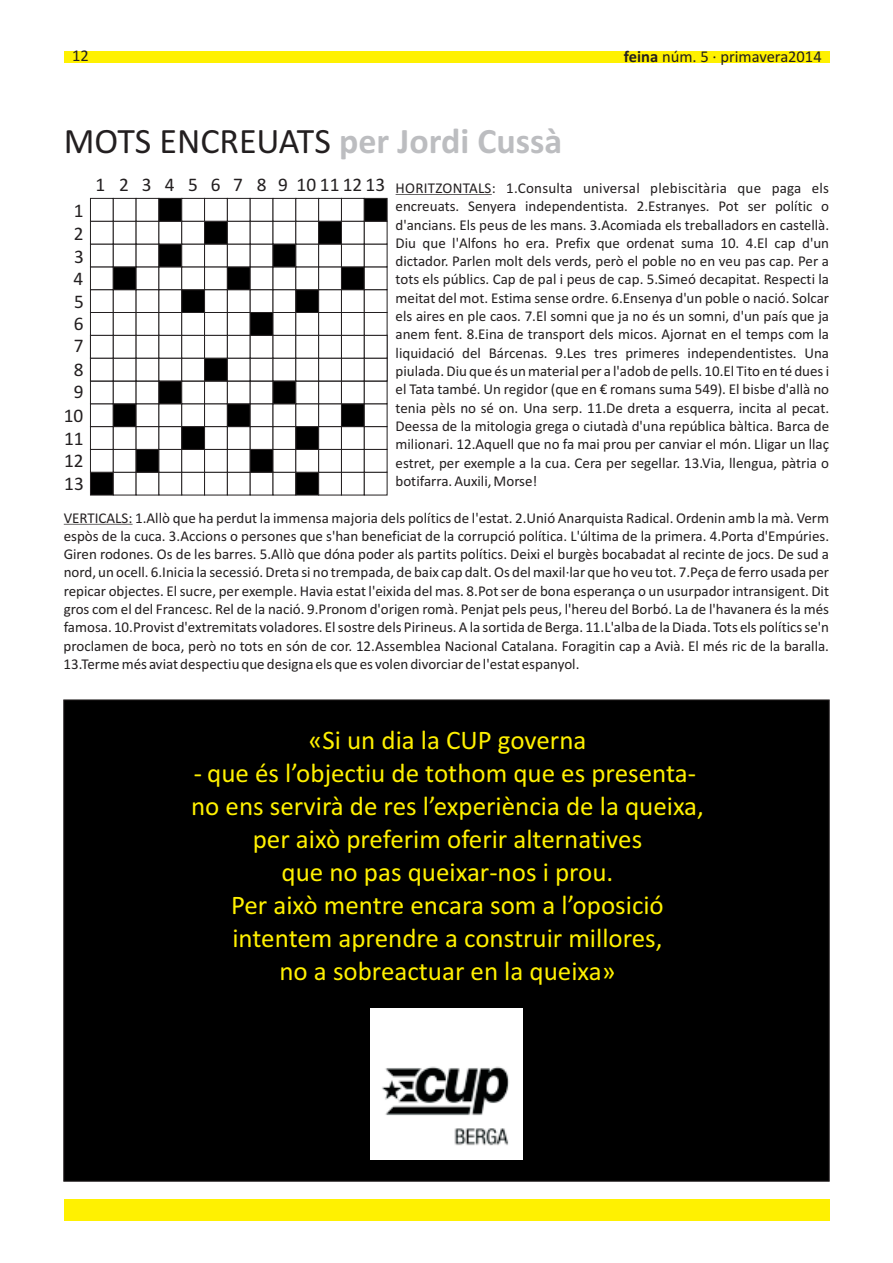
<style>
.page{position:relative;width:893px;height:1263px;background:#fff}
.page>*{position:absolute;margin:0;border:0;box-sizing:border-box;transform-origin:0 0}
.t1{font:36px "Calibri";color:#231f20}
.t2{font:27px/33px "Calibri";color:#fff101;text-align:center}
.t3{font:19.35px/22.6px "Calibri";color:#231f20;text-align:justify}
.t4{font:19.35px "Calibri";letter-spacing:.165em;color:#231f20}
.t5{font:16.5px "Calibri";color:#231f20}
.t6{font:15px/18.3px "Calibri";color:#231f20;text-align:justify}
.s1{font-weight:700}
.s2{font-weight:700;color:#bcbdc0}
</style>
<div class="page">
<div style="left:63px;top:699px;width:767px;height:483px;background:#000"></div>
<div style="left:64px;top:1199px;width:765px;height:21px;background:#fff101"></div>
<div style="left:64px;top:51px;width:765px;height:12px;background:#fff101"></div>
<hr style="left:396px;top:194px;width:96px;height:1px;background:#231f20">
<hr style="left:64px;top:524px;width:69px;height:1px;background:#231f20">
<svg style="left:90px;top:198px;width:298px;height:298px"></svg>
<img style="left:371px;top:1008px;width:151px;height:152px">
<p class="t5" style="left:72px;top:49px;width:18px">12</p>
<p class="t5" style="left:624px;top:50px;width:199px"><span class="s1">feina</span> núm. 5 · primavera2014</p>
<h1 class="t1" style="left:64px;top:126px;width:500px">MOTS ENCREUATS <span class="s2">per Jordi Cussà</span></h1>
<p class="t4" style="left:95px;top:176px;width:291px">1 2 3 4 5 6 7 8910111213</p>
<p class="t6" style="left:396px;top:180px;width:435px">HORITZONTALS: 1.Consulta universal plebiscitària que paga els encreuats. Senyera independentista. 2.Estranyes. Pot ser polític o d'ancians. Els peus de les mans. 3.Acomiada els treballadors en castellà.<br>Diu que l'Alfons ho era. Prefix que ordenat suma 10. 4.El cap d'un dictador. Parlen molt dels verds, però el poble no en veu pas cap. Per a tots els públics. Cap de pal i peus de cap. 5.Simeó decapitat. Respecti la meitat del mot. Estima sense ordre. 6.Ensenya d'un poble o nació. Solcar els aires en ple caos. 7.El somni que ja no és un somni, d'un país que ja anem fent. 8.Eina de transport dels micos. Ajornat en el temps com la liquidació del Bárcenas. 9.Les tres primeres independentistes. Una piulada. Diu que és un material per a l'adob de pells. 10.El Tito en té dues i el Tata també. Un regidor (que en € romans suma 549). El bisbe d'allà no tenia pèls no sé on. Una serp. 11.De dreta a esquerra, incita al pecat.<br>Deessa de la mitologia grega o ciutadà d'una república bàltica. Barca de milionari. 12.Aquell que no fa mai prou per canviar el món. Lligar un llaç estret, per exemple a la cua. Cera per segellar. 13.Via, llengua, pàtria o botifarra. Auxili, Morse!</p>
<p class="t6" style="left:64px;top:510px;width:767px">VERTICALS: 1.Allò que ha perdut la immensa majoria dels polítics de l'estat. 2.Unió Anarquista Radical. Ordenin amb la mà. Verm espòs de la cuca. 3.Accions o persones que s'han beneficiat de la corrupció política. L'última de la primera. 4.Porta d'Empúries.<br>Giren rodones. Os de les barres. 5.Allò que dóna poder als partits polítics. Deixi el burgès bocabadat al recinte de jocs. De sud a nord, un ocell. 6.Inicia la secessió. Dreta si no trempada, de baix cap dalt. Os del maxil·lar que ho veu tot. 7.Peça de ferro usada per repicar objectes. El sucre, per exemple. Havia estat l'eixida del mas. 8.Pot ser de bona esperança o un usurpador intransigent. Dit gros com el del Francesc. Rel de la nació. 9.Pronom d'origen romà. Penjat pels peus, l'hereu del Borbó. La de l'havanera és la més famosa. 10.Provist d'extremitats voladores. El sostre dels Pirineus. A la sortida de Berga. 11.L'alba de la Diada. Tots els polítics se'n proclamen de boca, però no tots en són de cor. 12.Assemblea Nacional Catalana. Foragitin cap a Avià. El més ric de la baralla.<br>13.Terme més aviat despectiu que designa els que es volen divorciar de l'estat espanyol.</p>
<p class="t3" style="left:73px;top:201px;width:12px">1<br>2<br>3<br>4<br>5<br>6<br>7<br>8</p>
<p class="t3" style="left:64px;top:382px;width:22px;text-align:center">9<br>10<br>11<br>12<br>13</p>
<h2 class="t2" style="left:308px;top:726px;width:279px">«Si un dia la CUP governa</h2>
<p class="t2" style="left:191px;top:759px;width:514px">- que és l’objectiu de tothom que es presenta&shy;no ens servirà de res l’experiència de la queixa, per això preferim oferir alternatives<br>que no pas queixar-nos i prou.<br>Per això mentre encara som a l’oposició intentem aprendre a construir millores,<br>no a sobreactuar en la queixa»</p>
</div>
